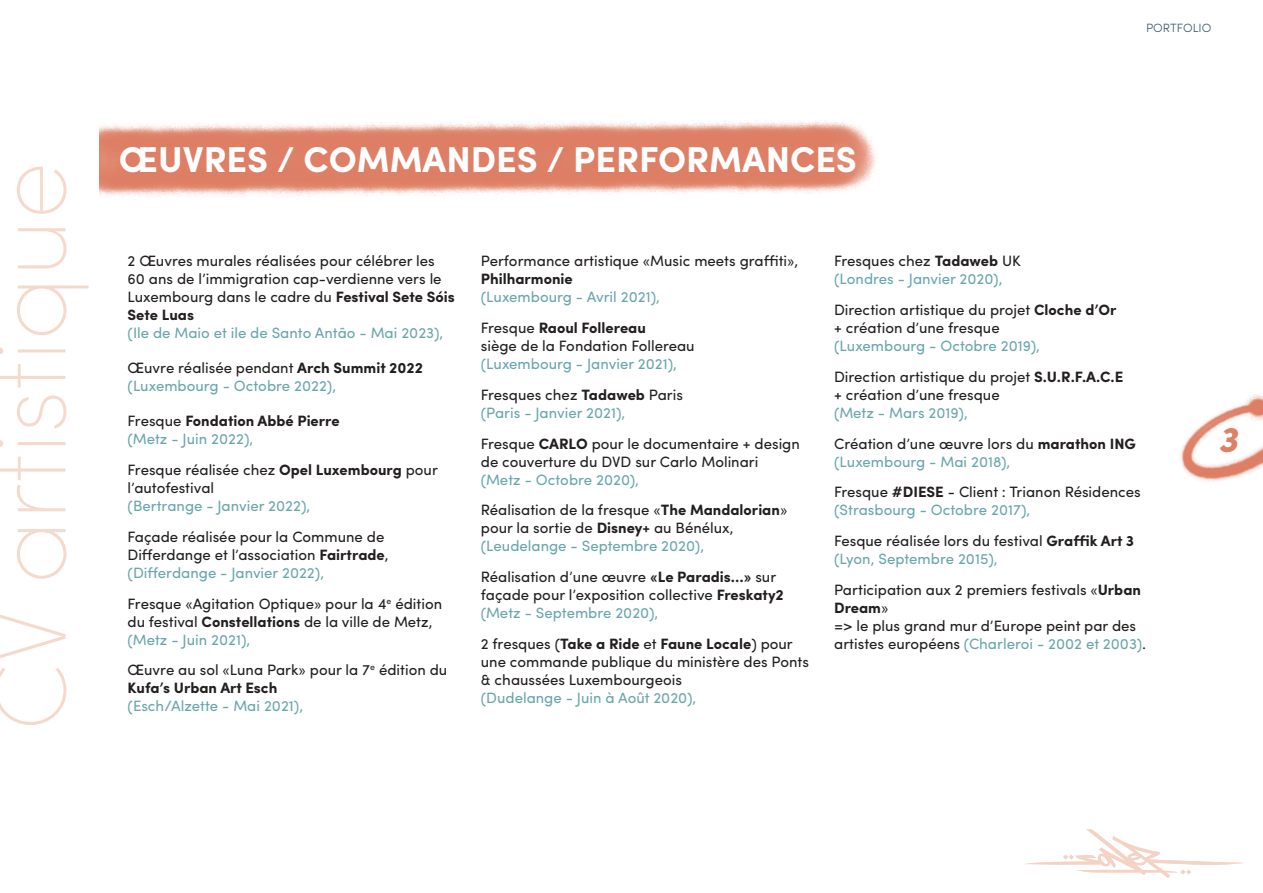
<style>
.page{position:relative;width:1263px;height:893px;background:#fff}
.page>*{position:absolute;margin:0;border:0;box-sizing:border-box;transform-origin:0 0}
.t1{font:200 102px "Sofia Pro";color:#f6d9cd}
.t2{font:700 36px "Sofia Pro";color:#fff}
.t3{font:italic 900 36px "Sofia Pro";color:#df8065}
.t4{font:15px/18px "Sofia Pro";color:#231f20}
.t5{font:15px "Sofia Pro";color:#69a7ad}
.t6{font:700 15px "Sofia Pro";color:#231f20}
.t7{font:300 12px "Sofia Pro";color:#395a6a}
.s1{font-weight:700}
.s2{font-weight:400}
.s3{color:#69a7ad}
</style>
<div class="page">
<img style="left:100px;top:122px;width:333px;height:76px">
<img style="left:433px;top:120px;width:443px;height:76px">
<svg style="left:1025px;top:829px;width:219px;height:49px"></svg>
<img style="left:1180px;top:394px;width:83px;height:88px">
<p class="t7" style="left:1146px;top:18px;width:67px">PORTFOLIO</p>
<p class="t1" style="left:-37px;top:731px;width:570px;rotate:-90deg">CV artistique</p>
<p class="t2" style="left:119px;top:132px;width:739px">ŒUVRES / COMMANDES / PERFORMANCES</p>
<p class="t4" style="left:128px;top:251px;width:329px">2 Œuvres murales réalisées pour célébrer les 60 ans de l’immigration cap-verdienne vers le Luxembourg dans le cadre du <span class="s1">Festival Sete Sóis Sete Luas</span></p>
<p class="t5" style="left:128px;top:322px;width:317px">(Ile de Maio et ile de Santo Antão - Mai 2023),</p>
<p class="t4" style="left:128px;top:358px;width:297px">Œuvre réalisée pendant <span class="s1">Arch Summit 2022</span></p>
<p class="t5" style="left:128px;top:375px;width:210px">(Luxembourg - Octobre 2022),</p>
<p class="t6" style="left:128px;top:410px;width:214px"><span class="s2">Fresque</span> Fondation Abbé Pierre</p>
<p class="t5" style="left:128px;top:428px;width:127px">(Metz - Juin 2022),</p>
<p class="t4" style="left:128px;top:460px;width:312px">Fresque réalisée chez <span class="s1">Opel Luxembourg</span> pour l’autofestival</p>
<p class="t5" style="left:128px;top:495px;width:184px">(Bertrange - Janvier 2022),</p>
<p class="t4" style="left:128px;top:527px;width:263px">Façade réalisée pour la Commune de<br>Differdange et l’association <span class="s1">Fairtrade</span>, <span class="s3">(Differdange - Janvier 2022),</span></p>
<p class="t4" style="left:128px;top:593px;width:316px">Fresque «Agitation Optique» pour la 4<sup>e</sup> édition du festival <span class="s1">Constellations</span> de la ville de Metz, <span class="s3">(Metz - Juin 2021),</span></p>
<p class="t4" style="left:128px;top:660px;width:321px">Œuvre au sol «Luna Park» pour la 7<sup>e</sup> édition du<br><span class="s1">Kufa’s Urban Art Esch</span></p>
<p class="t5" style="left:128px;top:695px;width:177px">(Esch/Alzette - Mai 2021),</p>
<p class="t4" style="left:481px;top:251px;width:319px">Performance artistique «Music meets graffiti»,<br><span class="s1">Philharmonie</span></p>
<p class="t5" style="left:481px;top:286px;width:181px">(Luxembourg - Avril 2021),</p>
<p class="t6" style="left:481px;top:316px;width:167px"><span class="s2">Fresque</span> Raoul Follereau</p>
<p class="t4" style="left:481px;top:336px;width:215px">siège de la Fondation Follereau</p>
<p class="t5" style="left:481px;top:353px;width:198px">(Luxembourg - Janvier 2021),</p>
<p class="t4" style="left:481px;top:385px;width:204px">Fresques chez <span class="s1">Tadaweb</span> Paris</p>
<p class="t5" style="left:481px;top:402px;width:146px">(Paris - Janvier 2021),</p>
<p class="t4" style="left:481px;top:433px;width:321px">Fresque <span class="s1">CARLO</span> pour le documentaire + design de couverture du DVD sur Carlo Molinari</p>
<p class="t5" style="left:481px;top:468px;width:160px">(Metz - Octobre 2020),</p>
<p class="t4" style="left:481px;top:500px;width:308px">Réalisation de la fresque «<span class="s1">The Mandalorian</span>» pour la sortie de <span class="s1">Disney+</span> au Bénélux, <span class="s3">(Leudelange - Septembre 2020),</span></p>
<p class="t4" style="left:481px;top:567px;width:304px">Réalisation d’une œuvre <span class="s1">«Le Paradis…»</span> sur façade pour l’exposition collective <span class="s1">Freskaty2 </span><span class="s3">(Metz - Septembre 2020),</span></p>
<p class="t4" style="left:481px;top:634px;width:330px">2 fresques (<span class="s1">Take a Ride</span> et <span class="s1">Faune Locale</span>) pour une commande publique du ministère des Ponts &amp; chaussées Luxembourgeois</p>
<p class="t5" style="left:481px;top:687px;width:217px">(Dudelange - Juin à Août 2020),</p>
<p class="t4" style="left:834px;top:251px;width:188px">Fresques chez <span class="s1">Tadaweb</span> UK</p>
<p class="t5" style="left:834px;top:268px;width:170px">(Londres - Janvier 2020),</p>
<p class="t4" style="left:834px;top:300px;width:284px">Direction artistique du projet <span class="s1">Cloche d’Or</span></p>
<p class="t4" style="left:834px;top:318px;width:167px">+ création d’une fresque</p>
<p class="t5" style="left:834px;top:335px;width:207px">(Luxembourg - Octobre 2019),</p>
<p class="t4" style="left:834px;top:367px;width:291px">Direction artistique du projet <span class="s1">S.U.R.F.A.C.E</span></p>
<p class="t4" style="left:834px;top:385px;width:167px">+ création d’une fresque</p>
<p class="t5" style="left:834px;top:402px;width:135px">(Metz - Mars 2019),</p>
<p class="t4" style="left:834px;top:433px;width:303px">Création d’une œuvre lors du <span class="s1">marathon ING</span></p>
<p class="t5" style="left:834px;top:450px;width:178px">(Luxembourg - Mai 2018),</p>
<p class="t4" style="left:834px;top:482px;width:308px">Fresque <span class="s1">#DIESE</span> - Client : Trianon Résidences</p>
<p class="t5" style="left:834px;top:499px;width:198px">(Strasbourg - Octobre 2017),</p>
<p class="t4" style="left:834px;top:531px;width:301px">Fesque réalisée lors du festival <span class="s1">Graffik Art 3</span></p>
<p class="t5" style="left:834px;top:548px;width:165px">(Lyon, Septembre 2015),</p>
<p class="t4" style="left:834px;top:580px;width:308px">Participation aux 2 premiers festivals «<span class="s1">Urban<br>Dream</span>»</p>
<p class="t4" style="left:834px;top:616px;width:314px">=&gt; le plus grand mur d’Europe peint par des artistes européens <span class="s3">(Charleroi - 2002 et 2003)</span>.</p>
<h2 class="t3" style="left:1218px;top:411px;width:21px">3</h2>
</div>
